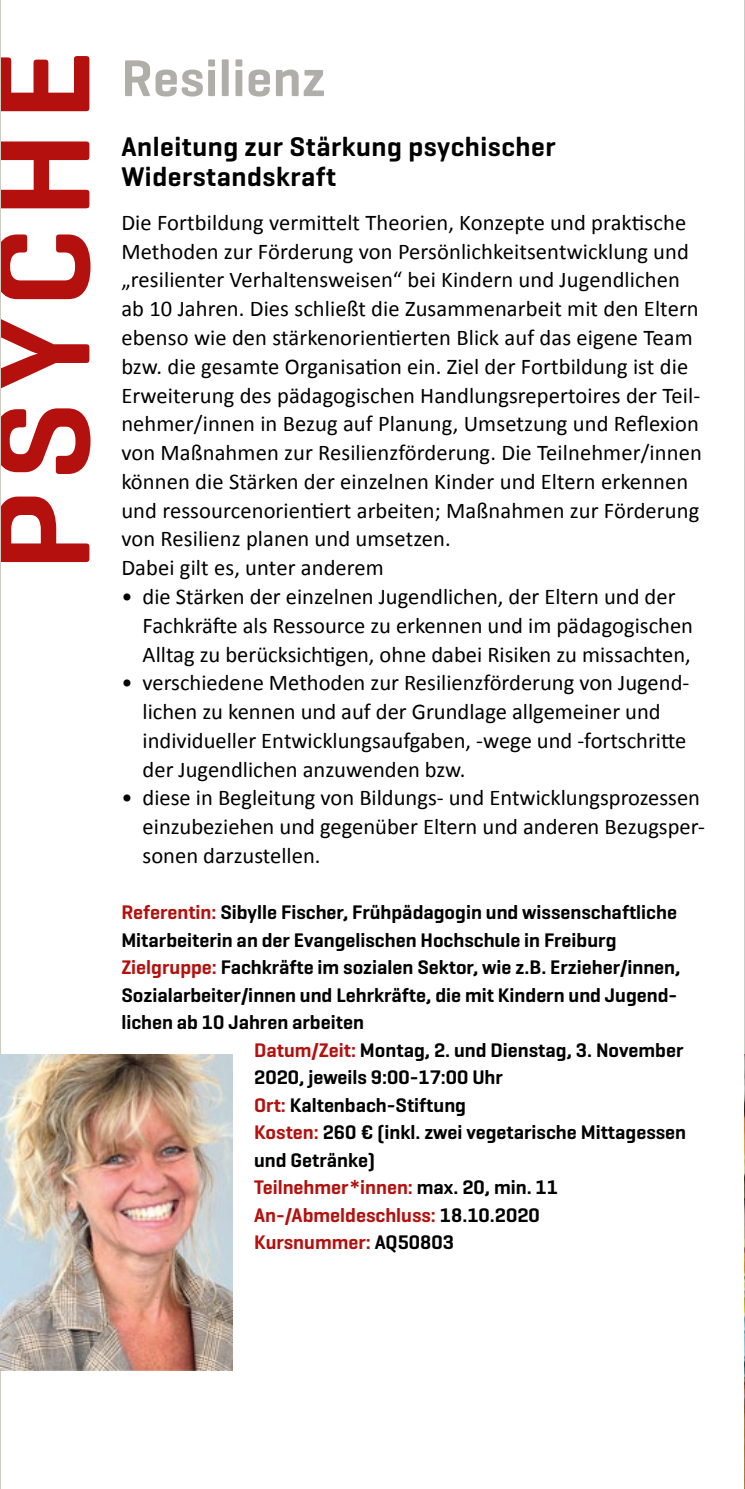
<style>
.page{position:relative;width:745px;height:1489px;background:#fff}
.page>*{position:absolute;margin:0;border:0;box-sizing:border-box;transform-origin:0 0}
.t1{font:600 52.5px "Geogrotesque";letter-spacing:.01em;color:#b0aea8}
.t2{font:600 27.5px/30px "Geogrotesque";letter-spacing:.02em;color:#000}
.t3{font:22.5px/28.8px "Calibri";color:#000}
.t4{font:600 20px "Geogrotesque";color:#000}
.t5{font:600 20px "Geogrotesque";color:#b4100d}
.s1{color:#b4100d}
.s2{color:#000}
</style>
<div class="page">
<hr style="left:744px;top:0;width:1px;height:1488px;background:#cecbc3">
<svg style="left:1px;top:56px;width:89px;height:506px"></svg>
<hr style="left:0;top:0;width:1px;height:1488px;background:#cecbc3">
<img style="left:0;top:1054px;width:233px;height:316px">
<img style="left:744px;top:1054px;width:1px;height:434px">
<h1 class="t1" style="left:121px;top:45px;width:205px">Resilienz</h1>
<p class="t2" style="left:121px;top:131px;width:435px">Anleitung zur Stärkung psychischer<br>Widerstandskraft</p>
<p class="t3" style="left:121px;top:207px;width:581px">Die Fortbildung vermittelt Theorien, Konzepte und praktische Methoden zur Förderung von Persönlichkeitsentwicklung und „resilienter Verhaltensweisen“ bei Kindern und Jugendlichen ab 10 Jahren. Dies schließt die Zusammenarbeit mit den Eltern ebenso wie den stärkenorientierten Blick auf das eigene Team bzw. die gesamte Organisation ein. Ziel der Fortbildung ist die Erweiterung des pädagogischen Handlungsrepertoires der Teil&shy;nehmer/innen in Bezug auf Planung, Umsetzung und Reflexion von Maßnahmen zur Resilienzförderung. Die Teilnehmer/innen können die Stärken der einzelnen Kinder und Eltern erkennen und ressourcenorientiert arbeiten; Maßnahmen zur Förderung von Resilienz planen und umsetzen.<br>Dabei gilt es, unter anderem</p>
<p class="t3" style="left:142px;top:581px;width:551px;text-indent:-21px">• die Stärken der einzelnen Jugendlichen, der Eltern und der<br>Fachkräfte als Ressource zu erkennen und im pädagogischen<br>Alltag zu berücksichtigen, ohne dabei Risiken zu missachten,</p>
<p class="t3" style="left:142px;top:667px;width:548px;text-indent:-21px">• verschiedene Methoden zur Resilienzförderung von Jugend&shy;lichen zu kennen und auf der Grundlage allgemeiner und individueller Entwicklungsaufgaben, -wege und -fortschritte der Jugendlichen anzuwenden bzw.</p>
<p class="t3" style="left:142px;top:782px;width:563px;text-indent:-21px">• diese in Begleitung von Bildungs- und Entwicklungsprozessen einzubeziehen und gegenüber Eltern und anderen Bezugsper&shy;sonen darzustellen.</p>
<p class="t4" style="left:121px;top:899px;width:557px"><span class="s1">Referentin:</span> Sibylle Fischer, Frühpädagogin und wissenschaftliche</p>
<p class="t4" style="left:121px;top:927px;width:496px">Mitarbeiterin an der Evangelischen Hochschule in Freiburg</p>
<p class="t4" style="left:121px;top:954px;width:560px"><span class="s1">Zielgruppe:</span> Fachkräfte im sozialen Sektor, wie z.B. Erzieher/innen,</p>
<p class="t4" style="left:121px;top:982px;width:557px">Sozialarbeiter/innen und Lehrkräfte, die mit Kindern und Jugend-</p>
<p class="t4" style="left:121px;top:1009px;width:244px">lichen ab 10 Jahren arbeiten</p>
<p class="t4" style="left:254px;top:1037px;width:430px"><span class="s1">Datum/Zeit:</span> Montag, 2. und Dienstag, 3. November</p>
<p class="t4" style="left:254px;top:1064px;width:250px">2020, jeweils 9:00-17:00 Uhr</p>
<p class="t4" style="left:254px;top:1092px;width:213px"><span class="s1">Ort:</span> Kaltenbach-Stiftung</p>
<p class="t4" style="left:254px;top:1119px;width:433px"><span class="s1">Kosten:</span> 260 € (inkl. zwei vegetarische Mittagessen</p>
<p class="t4" style="left:254px;top:1147px;width:122px">und Getränke)</p>
<p class="t5" style="left:254px;top:1174px;width:305px">Teilnehmer*innen: <span class="s2">max. 20, min. 11</span></p>
<p class="t5" style="left:254px;top:1202px;width:287px">An-/Abmeldeschluss: <span class="s2">18.10.2020</span></p>
<p class="t5" style="left:254px;top:1229px;width:201px">Kursnummer: <span class="s2">AQ50803</span></p>
</div>
